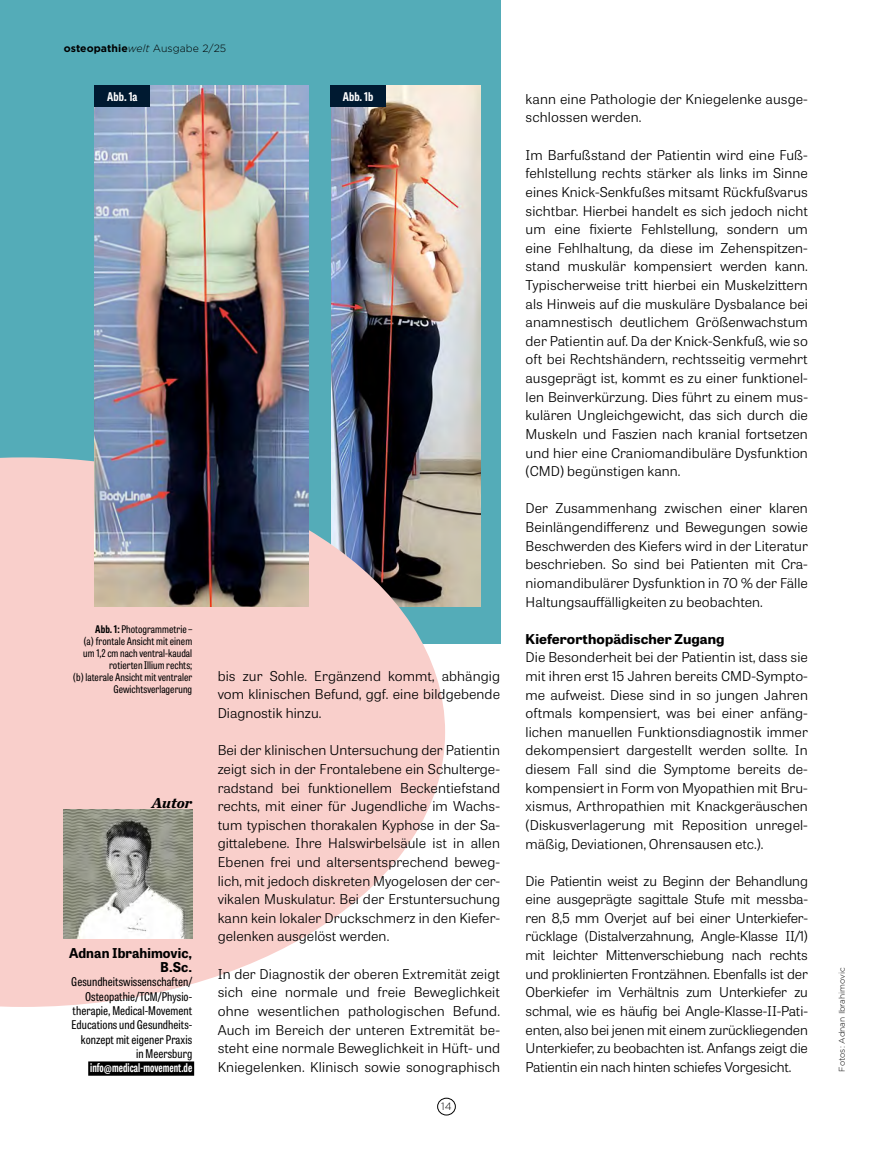
<style>
.page{position:relative;width:893px;height:1149px;background:#fff}
.page>*{position:absolute;margin:0;border:0;box-sizing:border-box;transform-origin:0 0}
.t1{font:italic 700 15px "Chronicle Text G1";color:#000}
.t2{font:300 13.5px/18.6px "Tablet Gothic Wide";letter-spacing:.005em;color:#000;text-align:justify}
.t3{font:700 13.5px "Tablet Gothic Wide";letter-spacing:.005em;color:#000}
.t4{font:700 13.5px/14.2px "Tablet Gothic";letter-spacing:.005em;color:#000;text-align:right}
.t5{font:12px/14.2px "Tablet Gothic Condensed";letter-spacing:.005em;color:#000;text-align:right}
.t6{font:700 12px "Tablet Gothic Compressed";letter-spacing:.005em;color:#fff}
.t7{font:700 12px "Tablet Gothic Condensed";letter-spacing:.005em;color:#fff}
.t8{font:10.5px/12px "Tablet Gothic Condensed";letter-spacing:.005em;color:#000;text-align:right}
.t9{font:700 10.5px "Gotham";letter-spacing:.005em;color:#000}
.t10{font:300 10.5px "Gotham";color:#000}
.t11{font:300 8.25px "Gotham";letter-spacing:.005em;color:#000}
.s1{font-weight:300;font-style:italic}
.s2{font-weight:300}
.s3{font-weight:700}
</style>
<div class="page">
<div style="left:437px;top:1097px;width:19px;height:17px;border:1px solid #000;border-radius:50%"></div>
<div style="left:0;top:0;width:500px;height:643px;background:#54acb8"></div>
<img style="left:331px;top:85px;width:149px;height:521px">
<svg style="left:0;top:457px;width:445px;height:549px;background:#eacbc9"></svg>
<img style="left:95px;top:85px;width:213px;height:521px">
<div style="left:95px;top:85px;width:55px;height:22px;background:#001a31"></div>
<div style="left:330px;top:85px;width:56px;height:22px;background:#001a31"></div>
<div style="left:88px;top:1061px;width:106px;height:14px;background:#000"></div>
<img style="left:64px;top:809px;width:128px;height:129px">
<p class="t9" style="left:64px;top:41px;width:164px">osteopathie<span class="s1">welt</span> <span class="s2">Ausgabe 2/25</span></p>
<p class="t7" style="left:107px;top:88px;width:32px">Abb. 1a</p>
<p class="t7" style="left:343px;top:88px;width:32px">Abb. 1b</p>
<p class="t8" style="left:73px;top:622px;width:121px"><span class="s3">Abb. 1:</span> Photogrammetrie –<br>(a) frontale Ansicht mit einem um 1,2 cm nach ventral-kaudal rotierten Illium rechts;<br>(b) laterale Ansicht mit ventraler<br>Gewichtsverlagerung</p>
<p class="t1" style="left:151px;top:790px;width:42px">Autor</p>
<p class="t4" style="left:69px;top:945px;width:125px">Adnan Ibrahimovic,<br>B.Sc.</p>
<p class="t5" style="left:71px;top:974px;width:122px">Gesundheitswissenschaften/<br>Osteopathie/TCM/Physio&shy;therapie, Medical-Movement<br>Educations und Gesundheits&shy;konzept mit eigener Praxis in Meersburg</p>
<p class="t6" style="left:90px;top:1058px;width:104px">info@medical-movement.de</p>
<p class="t2" style="left:218px;top:665px;width:284px">bis zur Sohle. Ergänzend kommt, abhängig vom klinischen Befund, ggf. eine bildgebende Diagnostik hinzu.</p>
<p class="t2" style="left:218px;top:740px;width:284px">Bei der klinischen Untersuchung der Patientin zeigt sich in der Frontalebene ein Schulterge&shy;radstand bei funktionellem Beckentiefstand rechts, mit einer für Jugendliche im Wachs&shy;tum typischen thorakalen Kyphose in der Sa&shy;gittalebene. Ihre Halswirbelsäule ist in allen Ebenen frei und altersentsprechend beweg&shy;lich, mit jedoch diskreten Myogelosen der cer&shy;vikalen Muskulatur. Bei der Erstuntersuchung kann kein lokaler Druckschmerz in den Kiefer&shy;gelenken ausgelöst werden.</p>
<p class="t2" style="left:218px;top:963px;width:284px">In der Diagnostik der oberen Extremität zeigt sich eine normale und freie Beweglichkeit ohne wesentlichen pathologischen Befund.<br>Auch im Bereich der unteren Extremität be&shy;steht eine normale Beweglichkeit in Hüft- und Kniegelenken. Klinisch sowie sonographisch</p>
<p class="t10" style="left:441px;top:1099px;width:12px">14</p>
<p class="t2" style="left:526px;top:89px;width:284px">kann eine Pathologie der Kniegelenke ausge&shy;schlossen werden.</p>
<p class="t2" style="left:526px;top:145px;width:284px">Im Barfußstand der Patientin wird eine Fuß&shy;fehlstellung rechts stärker als links im Sinne eines Knick-Senkfußes mitsamt Rückfußvarus sichtbar. Hierbei handelt es sich jedoch nicht um eine fixierte Fehlstellung, sondern um eine Fehlhaltung, da diese im Zehenspitzen&shy;stand muskulär kompensiert werden kann.<br>Typischerweise tritt hierbei ein Muskelzittern als Hinweis auf die muskuläre Dysbalance bei anamnestisch deutlichem Größenwachstum der Patientin auf. Da der Knick-Senkfuß, wie so oft bei Rechtshändern, rechtsseitig vermehrt ausgeprägt ist, kommt es zu einer funktionel&shy;len Beinverkürzung. Dies führt zu einem mus&shy;kulären Ungleichgewicht, das sich durch die Muskeln und Faszien nach kranial fortsetzen und hier eine Craniomandibuläre Dysfunktion (CMD) begünstigen kann.</p>
<p class="t2" style="left:526px;top:498px;width:284px">Der Zusammenhang zwischen einer klaren Beinlängendifferenz und Bewegungen sowie Beschwerden des Kiefers wird in der Literatur beschrieben. So sind bei Patienten mit Cra&shy;niomandibulärer Dysfunktion in 70 % der Fälle Haltungsauffälligkeiten zu beobachten.</p>
<p class="t3" style="left:526px;top:628px;width:201px">Kieferorthopädischer Zugang</p>
<p class="t2" style="left:526px;top:647px;width:284px">Die Besonderheit bei der Patientin ist, dass sie mit ihren erst 15 Jahren bereits CMD-Sympto&shy;me aufweist. Diese sind in so jungen Jahren oftmals kompensiert, was bei einer anfäng&shy;lichen manuellen Funktionsdiagnostik immer dekompensiert dargestellt werden sollte. In diesem Fall sind die Symptome bereits de&shy;kompensiert in Form von Myopathien mit Bru&shy;xismus, Arthropathien mit Knackgeräuschen (Diskusverlagerung mit Reposition unregel&shy;mäßig, Deviationen, Ohrensausen etc.).</p>
<p class="t2" style="left:526px;top:870px;width:284px">Die Patientin weist zu Beginn der Behandlung eine ausgeprägte sagittale Stufe mit messba&shy;ren 8,5 mm Overjet auf bei einer Unterkiefer&shy;rücklage (Distalverzahnung, Angle-Klasse II/1) mit leichter Mittenverschiebung nach rechts und proklinierten Frontzähnen. Ebenfalls ist der Oberkiefer im Verhältnis zum Unterkiefer zu schmal, wie es häufig bei Angle-Klasse-II-Pati&shy;enten, also bei jenen mit einem zurückliegenden Unterkiefer, zu beobachten ist. Anfangs zeigt die Patientin ein nach hinten schiefes Vorgesicht.</p>
<p class="t11" style="left:836px;top:1071px;width:106px;rotate:-90deg">Fotos: Adnan Ibrahimovic</p>
</div>
